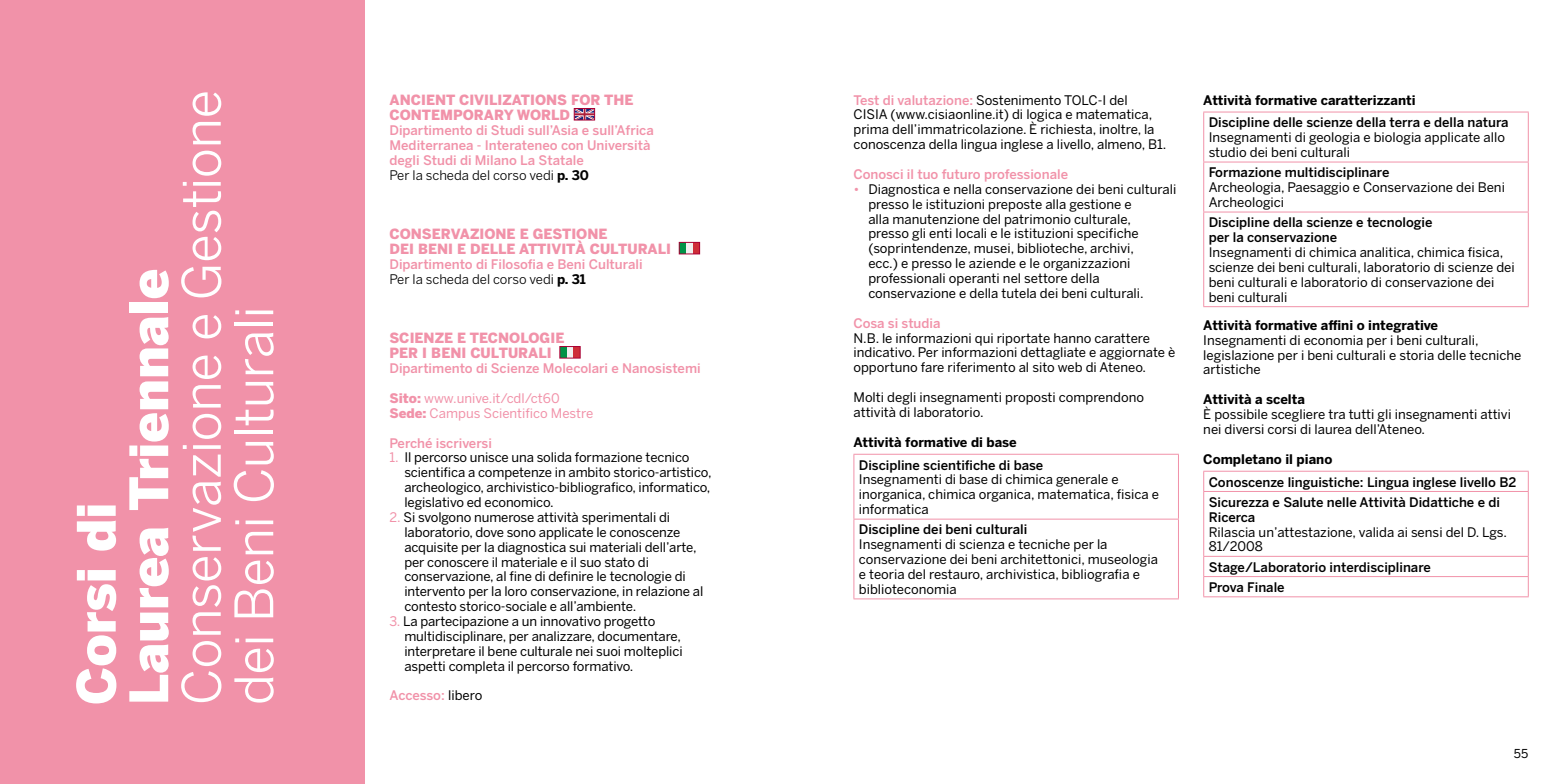
<style>
.page{position:relative;width:1568px;height:784px;background:#fff}
.page>*{position:absolute;margin:0;border:0;box-sizing:border-box;transform-origin:0 0}
.t1{font:52.5px/52.5px "Benton Sans";letter-spacing:-.01em;color:#fff}
.t2{font:900 52.5px/52.5px "Benton Sans";letter-spacing:-.005em;color:#fff}
.t3{font:900 14px/14.9px "Benton Sans";color:#f192a9}
.t4{font:13.12px/14.9px "Benton Sans";color:#000}
.t5{font:500 13.12px/20.3px "Benton Sans";color:#000}
.t6{font:500 13.12px/14.9px "Benton Sans";color:#f192a9}
.t7{font:700 13.12px "Benton Sans";color:#000}
.t8{font:13.12px/14.9px "Benton Sans";color:#f192a9}
.t9{font:12.25px "Benton Sans";color:#000}
.s1{font-weight:500;color:#f192a9}
.s2{color:#f192a9}
.s3{font-weight:400;color:#000}
.s4{font-weight:700;color:#000}
.s5{font-weight:900}
</style>
<div class="page">
<svg style="left:576px;top:110px;width:17px;height:8px"></svg>
<div style="left:574px;top:108px;width:21px;height:12px;border:1px solid #a90034"></div>
<div style="left:679px;top:242px;width:7px;height:12px;background:#009347"></div>
<div style="left:686px;top:242px;width:7px;height:12px;background:#f0f1f0"></div>
<div style="left:693px;top:242px;width:6px;height:12px;background:#ce2d38"></div>
<div style="left:679px;top:242px;width:21px;height:12px;border:1px solid #a90034"></div>
<div style="left:560px;top:346px;width:6px;height:12px;background:#009347"></div>
<div style="left:566px;top:346px;width:7px;height:12px;background:#f0f1f0"></div>
<div style="left:573px;top:346px;width:7px;height:12px;background:#ce2d38"></div>
<div style="left:560px;top:346px;width:20px;height:12px;border:1px solid #a90034"></div>
<hr style="left:853px;top:455px;width:1px;height:64px;background:#f192a9">
<hr style="left:853px;top:454px;width:326px;height:1px;background:#f192a9">
<hr style="left:1178px;top:455px;width:1px;height:64px;background:#f192a9">
<hr style="left:853px;top:519px;width:1px;height:79px;background:#f192a9">
<hr style="left:853px;top:519px;width:326px;height:1px;background:#f192a9">
<hr style="left:1178px;top:519px;width:1px;height:79px;background:#f192a9">
<hr style="left:853px;top:598px;width:326px;height:1px;background:#f192a9">
<div style="left:0;top:0;width:365px;height:784px;background:#f192a9"></div>
<hr style="left:1203px;top:112px;width:1px;height:50px;background:#f192a9">
<hr style="left:1203px;top:112px;width:325px;height:1px;background:#f192a9">
<hr style="left:1527px;top:112px;width:1px;height:50px;background:#f192a9">
<hr style="left:1203px;top:162px;width:1px;height:50px;background:#f192a9">
<hr style="left:1203px;top:162px;width:325px;height:1px;background:#f192a9">
<hr style="left:1527px;top:162px;width:1px;height:50px;background:#f192a9">
<hr style="left:1203px;top:212px;width:1px;height:94px;background:#f192a9">
<hr style="left:1203px;top:212px;width:325px;height:1px;background:#f192a9">
<hr style="left:1527px;top:212px;width:1px;height:94px;background:#f192a9">
<hr style="left:1203px;top:306px;width:325px;height:1px;background:#f192a9">
<svg style="left:1203px;top:472px;width:1px;height:19px"></svg>
<hr style="left:1203px;top:471px;width:325px;height:1px;background:#f192a9">
<svg style="left:1527px;top:472px;width:1px;height:19px"></svg>
<hr style="left:1203px;top:492px;width:1px;height:64px;background:#f192a9">
<hr style="left:1203px;top:491px;width:325px;height:1px;background:#f192a9">
<hr style="left:1527px;top:492px;width:1px;height:64px;background:#f192a9">
<hr style="left:1203px;top:556px;width:325px;height:1px;background:#f192a9">
<svg style="left:1203px;top:557px;width:1px;height:39px"></svg>
<hr style="left:1203px;top:576px;width:325px;height:1px;background:#f192a9">
<svg style="left:1527px;top:557px;width:1px;height:39px"></svg>
<hr style="left:1203px;top:596px;width:325px;height:1px;background:#f192a9">
<h1 class="t2" style="left:70px;top:705px;width:438px;rotate:-90deg">Corsi di<br>Laurea Triennale</h1>
<h1 class="t1" style="left:175px;top:705px;width:617px;rotate:-90deg">Conservazione e Gestione dei Beni Culturali</h1>
<p class="t7" style="left:1203px;top:92px;width:214px">Attività formative caratterizzanti</p>
<p class="t4" style="left:853px;top:92px;width:314px"><span class="s1">Test di valutazione:</span> Sostenimento TOLC-I del<br>CISIA (www.cisiaonline.it) di logica e matematica, prima dell’immatricolazione. È richiesta, inoltre, la conoscenza della lingua inglese a livello, almeno, B1.</p>
<p class="t6" style="left:853px;top:167px;width:216px">Conosci il tuo futuro professionale</p>
<p class="t4" style="left:868px;top:181px;width:309px;text-indent:-15px"><span class="s2">•</span> Diagnostica e nella conservazione dei beni culturali presso le istituzioni preposte alla gestione e<br>alla manutenzione del patrimonio culturale,<br>presso gli enti locali e le istituzioni specifiche (soprintendenze, musei, biblioteche, archivi,<br>ecc.) e presso le aziende e le organizzazioni professionali operanti nel settore della conservazione e della tutela dei beni culturali.</p>
<p class="t6" style="left:853px;top:315px;width:89px">Cosa si studia</p>
<p class="t4" style="left:853px;top:330px;width:323px">N.B. le informazioni qui riportate hanno carattere indicativo. Per informazioni dettagliate e aggiornate è opportuno fare riferimento al sito web di Ateneo.</p>
<p class="t4" style="left:853px;top:390px;width:292px">Molti degli insegnamenti proposti comprendono attività di laboratorio.</p>
<p class="t7" style="left:853px;top:434px;width:165px">Attività formative di base</p>
<p class="t5" style="left:859px;top:454px;width:186px">Discipline scientifiche di base</p>
<p class="t4" style="left:859px;top:472px;width:302px">Insegnamenti di base di chimica generale e inorganica, chimica organica, matematica, fisica e informatica</p>
<p class="t5" style="left:859px;top:519px;width:170px">Discipline dei beni culturali</p>
<p class="t4" style="left:859px;top:537px;width:301px">Insegnamenti di scienza e tecniche per la conservazione dei beni architettonici, museologia e teoria del restauro, archivistica, bibliografia e biblioteconomia</p>
<p class="t3" style="left:389px;top:93px;width:245px">ANCIENT CIVILIZATIONS FOR THE<br>CONTEMPORARY WORLD</p>
<p class="t6" style="left:389px;top:123px;width:266px">Dipartimento di Studi sull’Asia e sull’Africa Mediterranea - Interateneo con Università degli Studi di Milano La Statale<br><span class="s3">Per la scheda del corso vedi</span> <span class="s4">p. 30</span></p>
<p class="t5" style="left:1208px;top:112px;width:301px">Discipline delle scienze della terra e della natura</p>
<p class="t4" style="left:1208px;top:130px;width:298px">Insegnamenti di geologia e biologia applicate allo studio dei beni culturali</p>
<p class="t5" style="left:1208px;top:162px;width:182px">Formazione multidisciplinare</p>
<p class="t4" style="left:1208px;top:180px;width:298px">Archeologia, Paesaggio e Conservazione dei Beni<br>Archeologici</p>
<p class="t5" style="left:1208px;top:215px;width:225px;line-height:14.9px">Discipline della scienze e tecnologie per la conservazione</p>
<p class="t4" style="left:1208px;top:245px;width:308px">Insegnamenti di chimica analitica, chimica fisica, scienze dei beni culturali, laboratorio di scienze dei beni culturali e laboratorio di conservazione dei beni culturali</p>
<p class="t7" style="left:1203px;top:317px;width:236px">Attività formative affini o integrative</p>
<p class="t4" style="left:1203px;top:332px;width:320px">Insegnamenti di economia per i beni culturali, legislazione per i beni culturali e storia delle tecniche artistiche</p>
<p class="t7" style="left:1203px;top:392px;width:103px">Attività a scelta</p>
<p class="t4" style="left:1203px;top:407px;width:309px">È possibile scegliere tra tutti gli insegnamenti attivi nei diversi corsi di laurea dell’Ateneo.</p>
<p class="t7" style="left:1203px;top:451px;width:131px">Completano il piano</p>
<p class="t5" style="left:1208px;top:471px;width:309px">Conoscenze linguistiche: Lingua inglese livello B2<br>Sicurezza e Salute nelle Attività Didattiche e di</p>
<p class="t5" style="left:1208px;top:506px;width:48px">Ricerca</p>
<p class="t4" style="left:1208px;top:524px;width:300px">Rilascia un’attestazione, valida ai sensi del D. Lgs.<br>81/2008</p>
<p class="t5" style="left:1208px;top:556px;width:224px">Stage/Laboratorio interdisciplinare<br>Prova Finale</p>
<p class="t3" style="left:389px;top:226px;width:283px">CONSERVAZIONE E GESTIONE<br>DEI BENI E DELLE ATTIVITÀ CULTURALI</p>
<p class="t6" style="left:389px;top:257px;width:254px">Dipartimento di Filosofia e Beni Culturali<br><span class="s3">Per la scheda del corso vedi</span> <span class="s4">p. 31</span></p>
<p class="t3" style="left:389px;top:331px;width:176px">SCIENZE E TECNOLOGIE<br>PER I BENI CULTURALI</p>
<p class="t6" style="left:389px;top:361px;width:313px">Dipartimento di Scienze Molecolari e Nanosistemi</p>
<p class="t8" style="left:389px;top:390px;width:205px"><span class="s5">Sito:</span> www.unive.it/cdl/ct60<br><span class="s5">Sede:</span> Campus Scientifico Mestre</p>
<p class="t6" style="left:389px;top:435px;width:104px">Perché iscriversi</p>
<p class="t4" style="left:404px;top:450px;width:309px;text-indent:-15px"><span class="s2">1.</span> Il percorso unisce una solida formazione tecnico scientifica a competenze in ambito storico-artistico, archeologico, archivistico-bibliografico, informatico, legislativo ed economico.</p>
<p class="t4" style="left:404px;top:509px;width:300px;text-indent:-15px"><span class="s2">2.</span> Si svolgono numerose attività sperimentali di laboratorio, dove sono applicate le conoscenze acquisite per la diagnostica sui materiali dell’arte, per conoscere il materiale e il suo stato di conservazione, al fine di definire le tecnologie di intervento per la loro conservazione, in relazione al contesto storico-sociale e all’ambiente.</p>
<p class="t4" style="left:404px;top:613px;width:280px;text-indent:-15px"><span class="s2">3.</span> La partecipazione a un innovativo progetto multidisciplinare, per analizzare, documentare, interpretare il bene culturale nei suoi molteplici aspetti completa il percorso formativo.</p>
<p class="t6" style="left:389px;top:688px;width:94px">Accesso: <span class="s3">libero</span></p>
<p class="t9" style="left:1513px;top:746px;width:16px">55</p>
</div>
